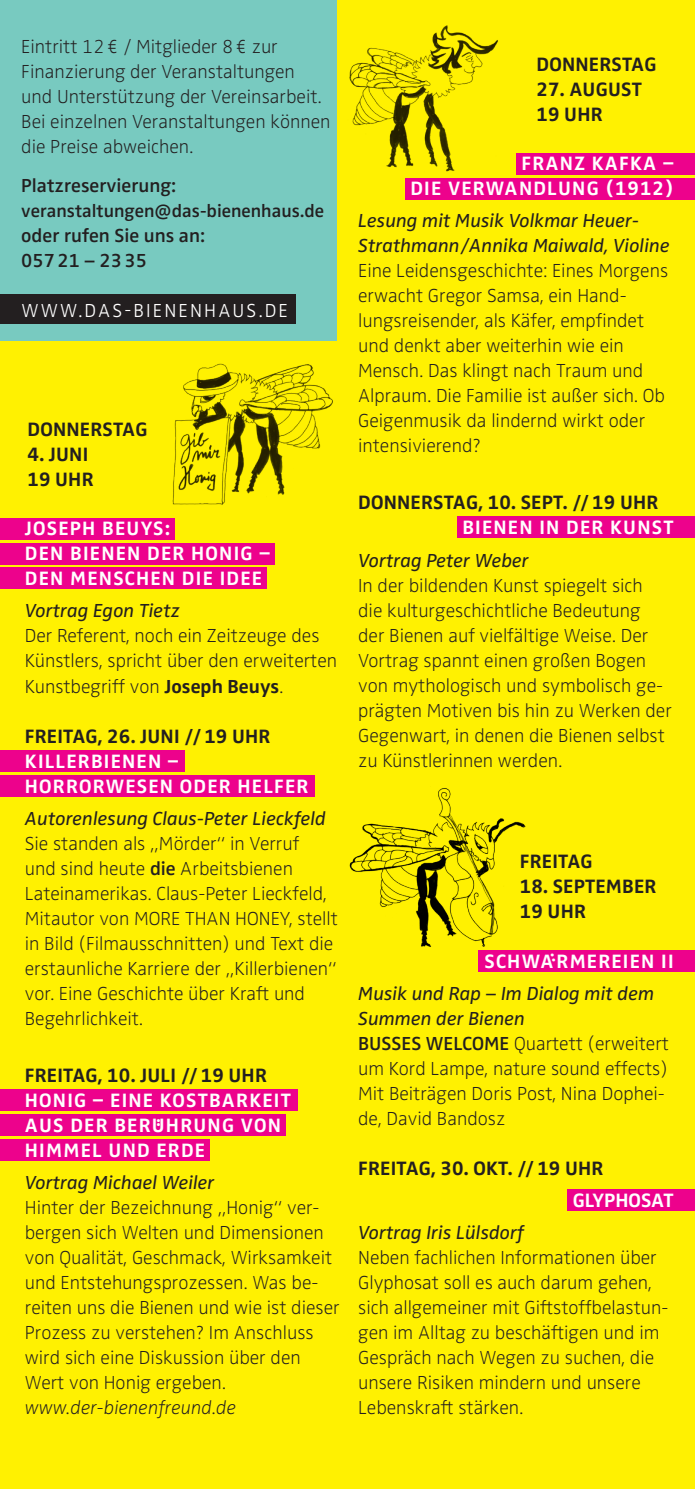
<style>
.page{position:relative;width:695px;height:1489px;background:#fff}
.page>*{position:absolute;margin:0;border:0;box-sizing:border-box;transform-origin:0 0}
.t1{font:700 20px/25px "Zwo Pro";letter-spacing:.06em;color:#fff}
.t2{font:700 20px/25px "Zwo Pro";letter-spacing:.01em;color:#231f20}
.t3{font:300 expanded 19.5px/25px "Zwo Pro";color:#231f20}
.t4{font:italic 19.5px/25px "Zwo Pro";color:#231f20}
.t5{font:300 expanded 19.5px/25px "Zwo Pro";color:#231f20}
.t6{font:600 19.5px/25px "Zwo Pro";color:#231f20}
.t7{font:italic 300 expanded 19.5px "Zwo Pro";color:#231f20}
.t8{font:300 19.5px "Zwo Pro";letter-spacing:.11em;color:#fff}
.t9{font:600 18.5px "Zwo Pro";color:#231f20}
.t10{font:700 17.5px "Zwo Pro";color:#fff}
.s1{font-weight:700;font-stretch:normal}
.s2{color:#231f20}
.s3{font-size:19.5px;color:#231f20}
.s4{font-weight:600;font-stretch:normal}
.s5{font-size:19.5px}
.s6{color:#fff}
.s7{font-weight:400;font-style:italic;font-stretch:normal}
</style>
<div class="page">
<div style="left:0;top:0;width:694px;height:1488px;background:#fff101"></div>
<div style="left:0;top:518px;width:175px;height:22px;background:#ed028c"></div>
<div style="left:516px;top:153px;width:178px;height:22px;background:#ed028c"></div>
<div style="left:405px;top:178px;width:289px;height:22px;background:#ed028c"></div>
<div style="left:457px;top:515px;width:237px;height:22px;background:#ed028c"></div>
<div style="left:478px;top:949px;width:216px;height:22px;background:#ed028c"></div>
<div style="left:567px;top:1189px;width:127px;height:22px;background:#ed028c"></div>
<div style="left:0;top:750px;width:184px;height:22px;background:#ed028c"></div>
<div style="left:0;top:1089px;width:298px;height:21px;background:#ed028c"></div>
<div style="left:0;top:775px;width:314px;height:22px;background:#ed028c"></div>
<div style="left:0;top:1113px;width:286px;height:22px;background:#ed028c"></div>
<div style="left:0;top:1138px;width:209px;height:22px;background:#ed028c"></div>
<div style="left:0;top:542px;width:274px;height:22px;background:#ed028c"></div>
<div style="left:0;top:567px;width:266px;height:22px;background:#ed028c"></div>
<img style="left:349px;top:25px;width:149px;height:147px">
<img style="left:172px;top:363px;width:161px;height:142px">
<img style="left:349px;top:788px;width:177px;height:159px">
<div style="left:0;top:0;width:337px;height:340px;background:#78cac0"></div>
<div style="left:0;top:294px;width:295px;height:30px;background:#231f20"></div>
<p class="t5" style="left:21px;top:32px;width:311px">Eintritt 12€ / Mitglieder 8€ zur Finanzierung der Veranstaltungen und Unterstützung der Vereinsarbeit.<br>Bei einzelnen Veranstaltungen können die Preise abweichen.</p>
<p class="t6" style="left:21px;top:172px;width:156px">Platzreservierung:</p>
<p class="t9" style="left:21px;top:197px;width:304px">veranstaltungen@das-bienenhaus.de</p>
<p class="t6" style="left:21px;top:222px;width:185px">oder rufen Sie uns an:<br>05721 – 2335</p>
<p class="t8" style="left:21px;top:296px;width:268px">WWW.DAS-BIENENHAUS.DE</p>
<p class="t2" style="left:28px;top:417px;width:121px">DONNERSTAG</p>
<p class="t2" style="left:27px;top:442px;width:68px">4. JUNI<br>19 UHR</p>
<p class="t1" style="left:25px;top:516px;width:246px">JOSEPH BEUYS:<br>DEN BIENEN DER HONIG –<br>DEN MENSCHEN DIE IDEE</p>
<p class="t4" style="left:25px;top:597px;width:157px">Vortrag Egon Tietz</p>
<p class="t3" style="left:25px;top:624px;width:314px">Der Referent, noch ein Zeitzeuge des<br>Künstlers, spricht über den erweiterten<br>Kunstbegriff von <span class="s1">Joseph Beuys</span>.</p>
<p class="t1" style="left:25px;top:723px;width:285px"><span class="s2">FREITAG, 26. JUNI</span> <span class="s3">//</span> <span class="s2">19 UHR<br></span>KILLERBIENEN –<br>HORRORWESEN ODER HELFER</p>
<p class="t4" style="left:25px;top:804px;width:303px">Autorenlesung Claus-Peter Lieckfeld</p>
<p class="t3" style="left:25px;top:831px;width:314px">Sie standen als „Mörder“ in Verruf<br>und sind heute <span class="s4">die</span> Arbeitsbienen Lateinamerikas. Claus-Peter Lieckfeld, Mitautor von MORE THAN HONEY, stellt in Bild (Filmausschnitten) und Text die erstaunliche Karriere der „Killerbienen“ vor. Eine Geschichte über Kraft und Begehrlichkeit.</p>
<p class="t1" style="left:25px;top:1063px;width:267px"><span class="s2">FREITAG, 10. JULI</span> <span class="s3">//</span> <span class="s2">19 UHR<br></span>HONIG – EINE KOSTBARKEIT<br>AUS DER BERUHRUNG VON<br>HIMMEL UND ERDE</p>
<p class="t4" style="left:25px;top:1168px;width:191px">Vortrag Michael Weiler</p>
<p class="t3" style="left:25px;top:1195px;width:316px">Hinter der Bezeichnung „Honig“ ver&shy;bergen sich Welten und Dimensionen von Qualität, Geschmack, Wirksamkeit und Entstehungsprozessen. Was be&shy;reiten uns die Bienen und wie ist dieser Prozess zu verstehen? Im Anschluss wird sich eine Diskussion über den Wert von Honig ergeben.</p>
<p class="t7" style="left:25px;top:1392px;width:213px">www.der-bienenfreund.de</p>
<p class="t10" style="left:144px;top:1127px;width:11px;rotate:-90deg">..</p>
<p class="t2" style="left:536px;top:52px;width:121px">DONNERSTAG</p>
<p class="t2" style="left:536px;top:77px;width:107px">27. AUGUST<br>19 UHR</p>
<p class="t1" style="left:410px;top:151px;width:265px;text-align:right">FRANZ KAFKA –<br>DIE VERWANDLUNG (1912)</p>
<p class="t4" style="left:358px;top:207px;width:313px">Lesung mit Musik Volkmar Heuer-<br>Strathmann/Annika Maiwald, Violine</p>
<p class="t3" style="left:358px;top:259px;width:311px">Eine Leidensgeschichte: Eines Morgens erwacht Gregor Samsa, ein Hand&shy;lungsreisender, als Käfer, empfindet und denkt aber weiterhin wie ein Mensch. Das klingt nach Traum und Alpraum. Die Familie ist außer sich. Ob Geigenmusik da lindernd wirkt oder intensivierend?</p>
<p class="t2" style="left:462px;top:490px;width:213px;text-indent:-104px">DONNERSTAG, 10. SEPT. <span class="s5">//</span> 19 UHR<br><span class="s6">BIENEN IN DER KUNST</span></p>
<p class="t4" style="left:358px;top:546px;width:172px">Vortrag Peter Weber</p>
<p class="t3" style="left:358px;top:573px;width:315px">In der bildenden Kunst spiegelt sich die kulturgeschichtliche Bedeutung der Bienen auf vielfältige Weise. Der Vortrag spannt einen großen Bogen von mythologisch und symbolisch ge&shy;prägten Motiven bis hin zu Werken der Gegenwart, in denen die Bienen selbst zu Künstlerinnen werden.</p>
<p class="t2" style="left:520px;top:849px;width:74px">FREITAG</p>
<p class="t2" style="left:519px;top:874px;width:138px">18. SEPTEMBER<br>19 UHR</p>
<p class="t1" style="left:484px;top:948px;width:190px">SCHWARMEREIEN II</p>
<p class="t3" style="left:358px;top:981px;width:312px"><span class="s7">Musik und Rap – Im Dialog mit dem<br>Summen der Bienen<br></span><span class="s4">BUSSES WELCOME</span> Quartett (erweitert um Kord Lampe, nature sound effects)<br>Mit Beiträgen Doris Post, Nina Dophei&shy;de, David Bandosz</p>
<p class="t2" style="left:572px;top:1152px;width:102px;line-height:32px;text-indent:-214px">FREITAG, 30. OKT. <span class="s5">//</span> 19 UHR<br><span class="s6">GLYPHOSAT</span></p>
<p class="t4" style="left:358px;top:1218px;width:167px">Vortrag Iris Lülsdorf</p>
<p class="t3" style="left:358px;top:1245px;width:312px">Neben fachlichen Informationen über Glyphosat soll es auch darum gehen, sich allgemeiner mit Giftstoffbelastun&shy;gen im Alltag zu beschäftigen und im Gespräch nach Wegen zu suchen, die unsere Risiken mindern und unsere Lebenskraft stärken.</p>
</div>
